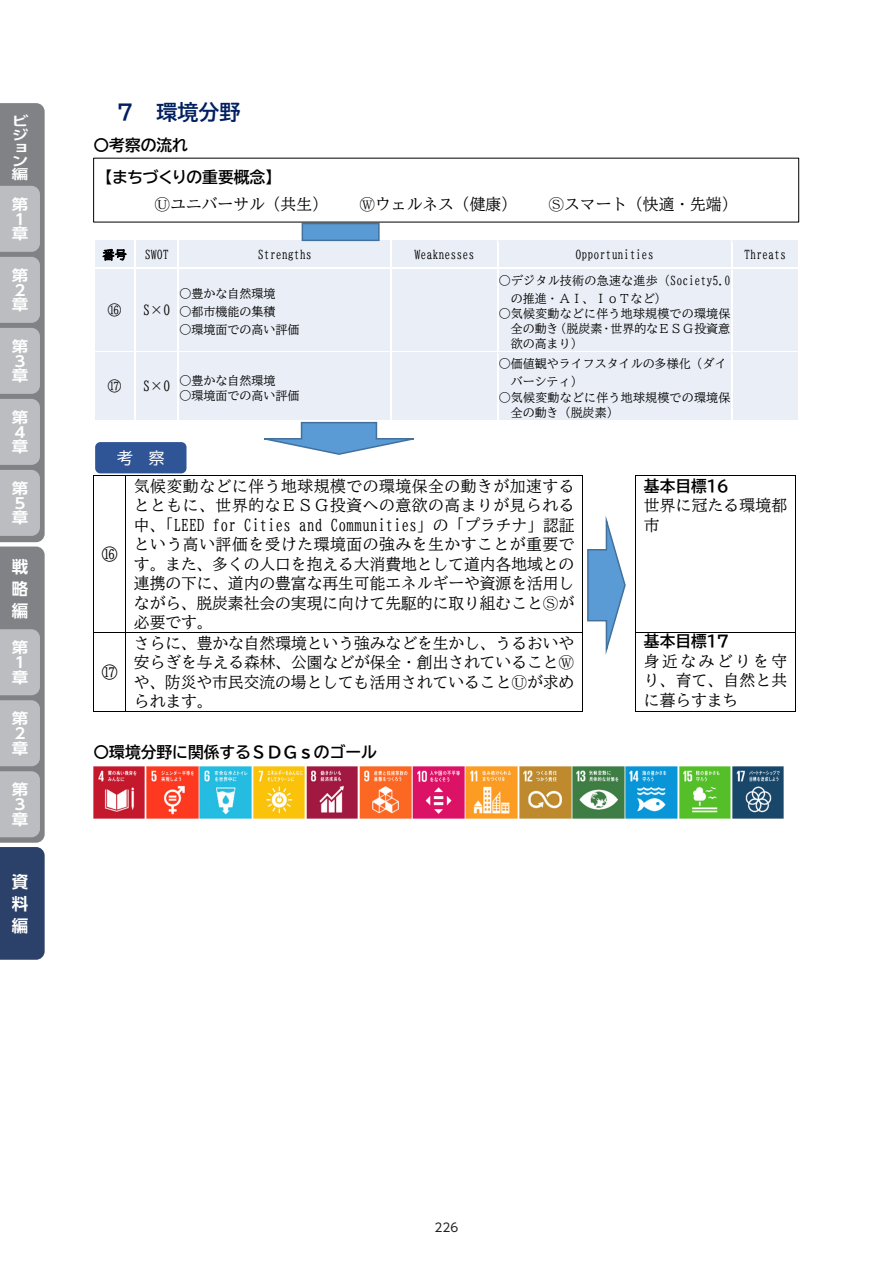
<style>
.page{position:relative;width:893px;height:1263px;background:#fff}
.page>*{position:absolute;margin:0;border:0;box-sizing:border-box;transform-origin:0 0}
.t1{font:21px "BIZ UD Gothic Bold";color:#002060}
.t2{font:700 16.5px/22px "UD Shin Go Pro De";color:#fff;text-align:justify}
.t3{font:15.9px "BIZ UD Gothic";color:#fff}
.t4{font:15.75px/19.5px "BIZ UD Mincho Medium";color:#000;text-align:justify}
.t5{font:15.75px "BIZ UD Gothic Bold";color:#000}
.t6{font:15.75px "BIZ UDP Gothic Bold";color:#000}
.t7{font:700 14.85px/14.9px "UD Shin Go Pro De";color:#fff;scale:1.11 1}
.t8{font:13.5px "BIZ UD Mincho Medium";color:#000}
.t9{font:700 13.2px/13.2px "UD Shin Go Pro De";color:#fff;scale:1.25 1}
.t10{font:12px/15px "BIZ UD Mincho Medium";letter-spacing:.005em;color:#000}
.t11{font:12px "UD Shin Go Pro";color:#231f20}
.s1{font-family:"MS Mincho"}
</style>
<div class="page">
<div style="left:95px;top:242px;width:39px;height:26px;background:#eaeff7"></div>
<div style="left:136px;top:241px;width:42px;height:27px;background:#eaeff7"></div>
<div style="left:179px;top:241px;width:211px;height:27px;background:#eaeff7"></div>
<div style="left:392px;top:241px;width:105px;height:27px;background:#eaeff7"></div>
<div style="left:498px;top:241px;width:233px;height:27px;background:#eaeff7"></div>
<div style="left:732px;top:241px;width:66px;height:27px;background:#eaeff7"></div>
<hr style="left:95px;top:241px;width:39px;height:1px;background:#eaeff7">
<hr style="left:179px;top:241px;width:212px;height:1px;background:#eaeff7">
<div style="left:95px;top:270px;width:39px;height:81px;background:#eaeff7"></div>
<div style="left:136px;top:269px;width:42px;height:82px;background:#eaeff7"></div>
<div style="left:179px;top:269px;width:211px;height:82px;background:#eaeff7"></div>
<div style="left:392px;top:269px;width:105px;height:82px;background:#eaeff7"></div>
<div style="left:499px;top:270px;width:231px;height:18px;background:#eaeff7"></div>
<div style="left:499px;top:288px;width:231px;height:18px;background:#eaeff7"></div>
<div style="left:499px;top:306px;width:231px;height:15px;background:#eaeff7"></div>
<div style="left:499px;top:321px;width:231px;height:15px;background:#eaeff7"></div>
<div style="left:499px;top:336px;width:231px;height:15px;background:#eaeff7"></div>
<div style="left:732px;top:269px;width:66px;height:82px;background:#eaeff7"></div>
<hr style="left:95px;top:269px;width:39px;height:1px;background:#eaeff7">
<hr style="left:179px;top:269px;width:212px;height:1px;background:#eaeff7">
<hr style="left:498px;top:269px;width:233px;height:1px;background:#eaeff7">
<div style="left:95px;top:354px;width:39px;height:66px;background:#eaeff7"></div>
<div style="left:136px;top:353px;width:42px;height:67px;background:#eaeff7"></div>
<div style="left:179px;top:353px;width:211px;height:67px;background:#eaeff7"></div>
<div style="left:392px;top:353px;width:105px;height:67px;background:#eaeff7"></div>
<div style="left:499px;top:354px;width:231px;height:18px;background:#eaeff7"></div>
<div style="left:499px;top:372px;width:231px;height:18px;background:#eaeff7"></div>
<div style="left:499px;top:390px;width:231px;height:15px;background:#eaeff7"></div>
<div style="left:499px;top:405px;width:231px;height:15px;background:#eaeff7"></div>
<div style="left:732px;top:353px;width:66px;height:67px;background:#eaeff7"></div>
<hr style="left:95px;top:353px;width:39px;height:1px;background:#eaeff7">
<hr style="left:179px;top:353px;width:212px;height:1px;background:#eaeff7">
<hr style="left:498px;top:353px;width:233px;height:1px;background:#eaeff7">
<hr style="left:94px;top:475px;width:489px;height:1px;background:#000">
<hr style="left:635px;top:475px;width:161px;height:1px;background:#000">
<hr style="left:94px;top:476px;width:1px;height:156px;background:#000">
<hr style="left:125px;top:476px;width:1px;height:156px;background:#000">
<hr style="left:582px;top:476px;width:1px;height:156px;background:#000">
<hr style="left:635px;top:476px;width:1px;height:156px;background:#000">
<hr style="left:795px;top:476px;width:1px;height:156px;background:#000">
<hr style="left:94px;top:632px;width:489px;height:1px;background:#000">
<hr style="left:635px;top:632px;width:161px;height:1px;background:#000">
<hr style="left:94px;top:633px;width:1px;height:79px;background:#000">
<hr style="left:94px;top:711px;width:31px;height:1px;background:#000">
<hr style="left:125px;top:633px;width:1px;height:79px;background:#000">
<hr style="left:126px;top:711px;width:456px;height:1px;background:#000">
<hr style="left:582px;top:633px;width:1px;height:79px;background:#000">
<hr style="left:635px;top:633px;width:1px;height:79px;background:#000">
<hr style="left:635px;top:711px;width:160px;height:1px;background:#000">
<hr style="left:795px;top:633px;width:1px;height:79px;background:#000">
<img style="left:93px;top:767px;width:52px;height:51px">
<img style="left:147px;top:767px;width:51px;height:51px">
<img style="left:200px;top:767px;width:51px;height:51px">
<img style="left:253px;top:767px;width:158px;height:51px">
<img style="left:413px;top:767px;width:51px;height:51px">
<img style="left:466px;top:767px;width:158px;height:51px">
<img style="left:626px;top:767px;width:158px;height:51px">
<div style="left:302px;top:223px;width:77px;height:17px;background:#5b9bd5"></div>
<div style="left:302px;top:223px;width:78px;height:18px;border:2px solid #41719c"></div>
<svg style="left:264px;top:421px;width:150px;height:34px"></svg>
<div style="left:95px;top:442px;width:91px;height:31px;background:#2f5597;border-radius:5px"></div>
<svg style="left:587px;top:516px;width:39px;height:139px"></svg>
<svg style="left:0;top:103px;width:45px;height:857px;background:#9a9ea6"></svg>
<p class="t9" style="left:12px;top:114px;width:15px">ビジョン編</p>
<p class="t7" style="left:12px;top:196px;width:16px">第<br>１章</p>
<p class="t7" style="left:12px;top:267px;width:16px">第<br>２章</p>
<p class="t7" style="left:12px;top:338px;width:16px">第<br>３章</p>
<p class="t7" style="left:12px;top:409px;width:16px">第<br>４章</p>
<p class="t7" style="left:12px;top:480px;width:16px">第<br>５章</p>
<p class="t2" style="left:12px;top:555px;width:18px">戦略編</p>
<p class="t7" style="left:12px;top:639px;width:16px">第<br>１章</p>
<p class="t7" style="left:12px;top:710px;width:16px">第<br>２章</p>
<p class="t7" style="left:12px;top:781px;width:16px">第<br>３章</p>
<p class="t2" style="left:12px;top:870px;width:18px">資料編</p>
<h1 class="t1" style="left:114px;top:102px;width:127px">７ 環境分野</h1>
<p class="t5" style="left:94px;top:137px;width:96px">〇考察の流れ</p>
<p class="t6" style="left:105px;top:170px;width:170px">【まちづくりの重要概念】</p>
<p class="t4" style="left:155px;top:195px;width:175px"><span class="s1">Ⓤ</span>ユニバーサル（共生）</p>
<p class="t4" style="left:359px;top:195px;width:159px"><span class="s1">Ⓦ</span>ウェルネス（健康）</p>
<p class="t4" style="left:548px;top:195px;width:190px"><span class="s1">Ⓢ</span>スマート（快適・先端）</p>
<p class="t10" style="left:103px;top:247px;width:26px">番号</p>
<p class="t10" style="left:145px;top:247px;width:26px">SWOT</p>
<p class="t10" style="left:258px;top:247px;width:56px">Strengths</p>
<p class="t10" style="left:414px;top:247px;width:62px">Weaknesses</p>
<p class="t10" style="left:576px;top:247px;width:80px">Opportunities</p>
<p class="t10" style="left:744px;top:247px;width:44px">Threats</p>
<p class="t8" style="left:108px;top:303px;width:15px">⑯</p>
<p class="t8" style="left:143px;top:303px;width:28px">S×O</p>
<p class="t10" style="left:179px;top:286px;width:97px">○豊かな自然環境</p>
<p class="t10" style="left:179px;top:304px;width:97px">○都市機能の集積</p>
<p class="t10" style="left:179px;top:322px;width:121px">○環境面での高い評価</p>
<p class="t8" style="left:108px;top:380px;width:15px">⑰</p>
<p class="t8" style="left:143px;top:380px;width:28px">S×O</p>
<p class="t10" style="left:179px;top:373px;width:97px">○豊かな自然環境</p>
<p class="t10" style="left:179px;top:388px;width:121px">○環境面での高い評価</p>
<p class="t3" style="left:117px;top:450px;width:49px">考 察</p>
<p class="t10" style="left:511px;top:271px;width:221px;line-height:18px;text-indent:-12px">○デジタル技術の急速な進歩（Society5.0の推進・ＡＩ、ＩｏＴなど）</p>
<p class="t10" style="left:511px;top:306px;width:221px;text-align:justify;text-indent:-12px">○気候変動などに伴う地球規模での環境保全の動き（脱炭素・世界的なＥＳＧ投資意欲の高まり）</p>
<p class="t10" style="left:511px;top:355px;width:217px;line-height:18px;text-indent:-12px">○価値観やライフスタイルの多様化（ダイバーシティ）</p>
<p class="t10" style="left:511px;top:390px;width:221px;text-indent:-12px">○気候変動などに伴う地球規模での環境保全の動き（脱炭素）</p>
<p class="t4" style="left:102px;top:544px;width:17px">⑯</p>
<p class="t4" style="left:102px;top:662px;width:17px">⑰</p>
<p class="t4" style="left:134px;top:476px;width:442px">気候変動などに伴う地球規模での環境保全の動きが加速するとともに、世界的なＥＳＧ投資への意欲の高まりが見られる中、「LEED for Cities and Communities」の「プラチナ」認証という高い評価を受けた環境面の強みを生かすことが重要です。また、多くの人口を抱える大消費地として道内各地域との連携の下に、道内の豊富な再生可能エネルギーや資源を活用しながら、脱炭素社会の実現に向けて先駆的に取り組むこと<span class="s1">Ⓢ</span>が必要です。</p>
<p class="t6" style="left:644px;top:478px;width:86px">基本目標１６</p>
<p class="t4" style="left:644px;top:496px;width:145px">世界に冠たる環境都市</p>
<p class="t4" style="left:134px;top:633px;width:442px">さらに、豊かな自然環境という強みなどを生かし、うるおいや安らぎを与える森林、公園などが保全・創出されていること<span class="s1">Ⓦ</span>や、防災や市民交流の場としても活用されていること<span class="s1">Ⓤ</span>が求められます。</p>
<p class="t6" style="left:644px;top:633px;width:86px">基本目標１７</p>
<p class="t4" style="left:644px;top:651px;width:145px">身近なみどりを守り、育て、自然と共に暮らすまち</p>
<p class="t5" style="left:94px;top:744px;width:285px">〇環境分野に関係するＳＤＧｓのゴール</p>
<p class="t11" style="left:435px;top:1218px;width:25px">226</p>
</div>
